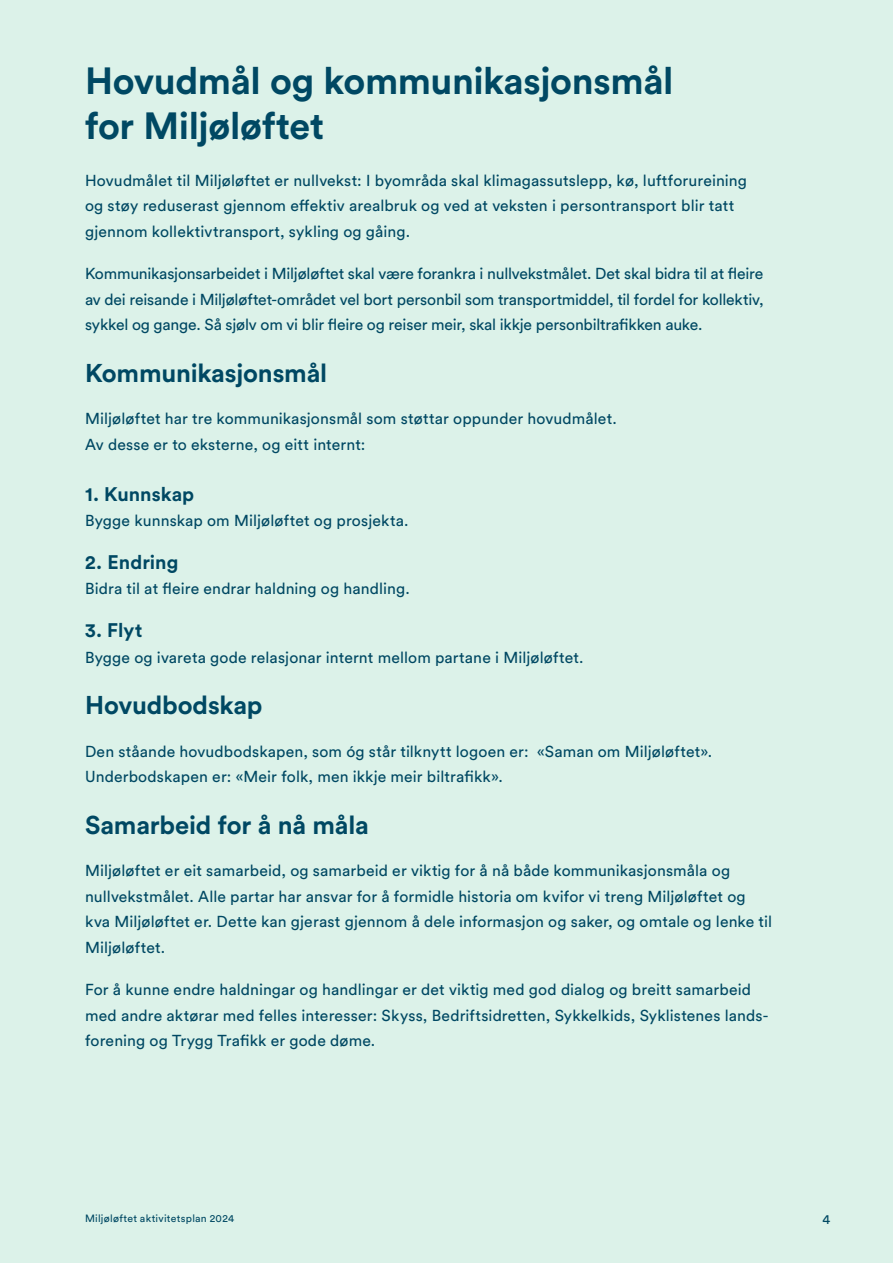
<style>
.page{position:relative;width:893px;height:1263px;background:#dcf2e9}
.page>*{position:absolute;margin:0;border:0;box-sizing:border-box;transform-origin:0 0}
.t1{font:700 37.5px/45px "Circular Pro";letter-spacing:-.01em;color:#004863}
.t2{font:700 25.5px "Circular Pro";letter-spacing:-.005em;color:#004863}
.t3{font:700 19.5px "Circular Pro";color:#004863}
.t4{font:15.75px/25.5px "Circular Pro";letter-spacing:.01em;color:#004863}
.t5{font:13.5px "Circular Pro";color:#004963}
.t6{font:10.5px "Circular Pro";letter-spacing:.025em;color:#004863}
</style>
<div class="page">
<h1 class="t1" style="left:85px;top:57px;width:590px">Hovudmål og kommunikasjonsmål for Miljøløftet</h1>
<p class="t4" style="left:85px;top:167px;width:663px">Hovudmålet til Miljøløftet er nullvekst: I byområda skal klimagassutslepp, kø, luftforureining og støy reduserast gjennom effektiv arealbruk og ved at veksten i persontransport blir tatt gjennom kollektivtransport, sykling og gåing.</p>
<p class="t4" style="left:85px;top:260px;width:680px;text-align:justify">Kommunikasjonsarbeidet i Miljøløftet skal være forankra i nullvekstmålet. Det skal bidra til at fleire av dei reisande i Miljøløftet-området vel bort personbil som transportmiddel, til fordel for kollektiv, sykkel og gange. Så sjølv om vi blir fleire og reiser meir, skal ikkje personbiltrafikken auke.</p>
<h2 class="t2" style="left:85px;top:355px;width:244px">Kommunikasjonsmål</h2>
<p class="t4" style="left:85px;top:405px;width:533px">Miljøløftet har tre kommunikasjonsmål som støttar oppunder hovudmålet.<br>Av desse er to eksterne, og eitt internt:</p>
<p class="t3" style="left:85px;top:481px;width:111px">1. Kunnskap</p>
<p class="t4" style="left:85px;top:507px;width:325px">Bygge kunnskap om Miljøløftet og prosjekta.</p>
<p class="t3" style="left:85px;top:549px;width:95px">2. Endring</p>
<p class="t4" style="left:85px;top:575px;width:326px">Bidra til at fleire endrar haldning og handling.</p>
<p class="t3" style="left:85px;top:617px;width:59px">3. Flyt</p>
<p class="t4" style="left:85px;top:643px;width:500px">Bygge og ivareta gode relasjonar internt mellom partane i Miljøløftet.</p>
<h2 class="t2" style="left:85px;top:687px;width:179px">Hovudbodskap</h2>
<p class="t4" style="left:85px;top:737px;width:629px">Den ståande hovudbodskapen, som óg står tilknytt logoen er: «Saman om Miljøløftet».<br>Underbodskapen er: «Meir folk, men ikkje meir biltrafikk».</p>
<h2 class="t2" style="left:85px;top:807px;width:285px">Samarbeid for å nå måla</h2>
<p class="t4" style="left:85px;top:857px;width:688px">Miljøløftet er eit samarbeid, og samarbeid er viktig for å nå både kommunikasjonsmåla og nullvekstmålet. Alle partar har ansvar for å formidle historia om kvifor vi treng Miljøløftet og kva Miljøløftet er. Dette kan gjerast gjennom å dele informasjon og saker, og omtale og lenke til Miljøløftet.</p>
<p class="t4" style="left:85px;top:976px;width:685px">For å kunne endre haldningar og handlingar er det viktig med god dialog og breitt samarbeid med andre aktørar med felles interesser: Skyss, Bedriftsidretten, Sykkelkids, Syklistenes lands&shy;forening og Trygg Trafikk er gode døme.</p>
<p class="t6" style="left:85px;top:1211px;width:151px">Miljøløftet aktivitetsplan 2024</p>
<p class="t5" style="left:822px;top:1210px;width:9px">4</p>
</div>
